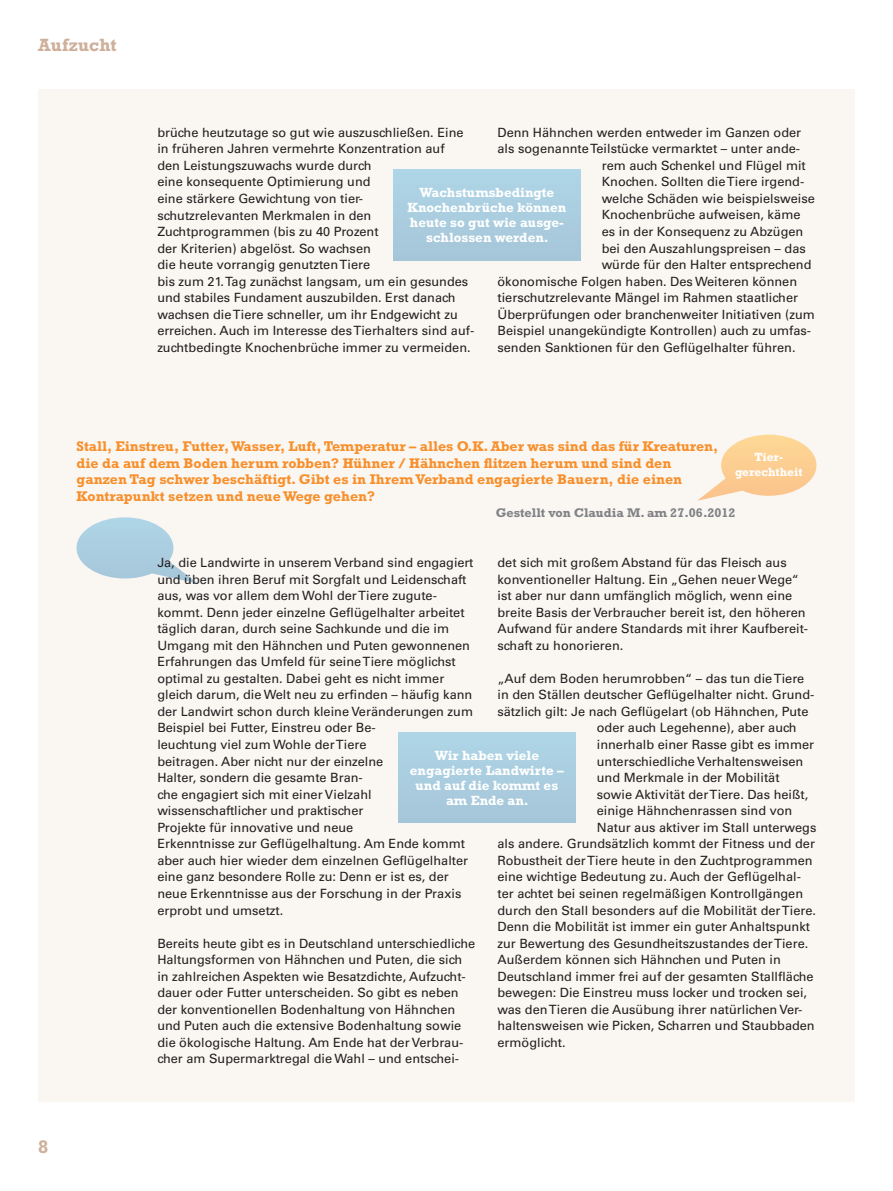
<style>
.page{position:relative;width:893px;height:1191px;background:#fff}
.page>*{position:absolute;margin:0;border:0;box-sizing:border-box;transform-origin:0 0}
.t1{font:700 18.45px "Rockwell Std";color:#ceaf9a}
.t2{font:700 18px "Rockwell Std";color:#ceaf9a}
.t3{font:700 14.25px/16.5px "Rockwell Std";color:#f7902c}
.t4{font:700 13.5px/15px "Rockwell Std";color:#fff;text-align:center}
.t5{font:12.75px/16.5px "Univers LT Std";color:#231f20}
.t6{font:700 12.75px "Rockwell Std";color:#808285}
.t7{font:700 12px/15px "Rockwell Std";color:#fff;text-align:center}
</style>
<div class="page">
<div style="left:38px;top:89px;width:817px;height:1012px;background:#faf6f2"></div>
<svg style="left:697px;top:434px;width:119px;height:67px"></svg>
<svg style="left:77px;top:517px;width:120px;height:66px"></svg>
<div style="left:393px;top:170px;width:187px;height:90px;background:#aacde0"></div>
<div style="left:398px;top:732px;width:178px;height:91px;background:#aacde0"></div>
<h2 class="t2" style="left:38px;top:38px;width:80px">Aufzucht</h2>
<p class="t5" style="left:157px;top:125px;width:318px">brüche heutzutage so gut wie auszuschließen. Eine in früheren Jahren vermehrte Konzentration auf<br>den Leistungszuwachs wurde durch<br>eine konsequente Optimierung und<br>eine stärkere Gewichtung von tier-<br>schutzrelevanten Merkmalen in den Zuchtprogrammen (bis zu 40 Prozent<br>der Kriterien) abgelöst. So wachsen<br>die heute vorrangig genutzten Tiere<br>bis zum 21. Tag zunächst langsam, um ein gesundes und stabiles Fundament auszubilden. Erst danach wachsen die Tiere schneller, um ihr Endgewicht zu erreichen. Auch im Interesse des Tierhalters sind auf&shy;zuchtbedingte Knochenbrüche immer zu vermeiden.</p>
<p class="t5" style="left:497px;top:125px;width:305px">Denn Hähnchen werden entweder im Ganzen oder</p>
<p class="t5" style="left:497px;top:141px;width:304px">als sogenannte Teilstücke vermarktet – unter ande-</p>
<p class="t5" style="left:602px;top:158px;width:206px">rem auch Schenkel und Flügel mit</p>
<p class="t5" style="left:602px;top:174px;width:204px">Knochen. Sollten die Tiere irgend-</p>
<p class="t5" style="left:602px;top:191px;width:215px">welche Schäden wie beispielsweise</p>
<p class="t5" style="left:602px;top:207px;width:200px">Knochenbrüche aufweisen, käme</p>
<p class="t5" style="left:602px;top:224px;width:203px">es in der Konsequenz zu Abzügen</p>
<p class="t5" style="left:602px;top:241px;width:206px">bei den Auszahlungspreisen – das</p>
<p class="t5" style="left:602px;top:257px;width:211px">würde für den Halter entsprechend</p>
<p class="t5" style="left:497px;top:274px;width:301px">ökonomische Folgen haben. Des Weiteren können</p>
<p class="t5" style="left:497px;top:290px;width:302px">tierschutzrelevante Mängel im Rahmen staatlicher</p>
<p class="t5" style="left:497px;top:307px;width:319px">Überprüfungen oder branchenweiter Initiativen (zum</p>
<p class="t5" style="left:497px;top:323px;width:315px">Beispiel unangekündigte Kontrollen) auch zu umfas-</p>
<p class="t5" style="left:497px;top:340px;width:300px">senden Sanktionen für den Geflügelhalter führen.</p>
<p class="t4" style="left:407px;top:186px;width:160px">Wachstumsbedingte<br>Knochenbrüche können heute so gut wie ausge&shy;schlossen werden.</p>
<p class="t3" style="left:77px;top:439px;width:643px">Stall, Einstreu, Futter, Wasser, Luft, Temperatur – alles O.K. Aber was sind das für Kreaturen, die da auf dem Boden herum robben? Hühner / Hähnchen flitzen herum und sind den ganzen Tag schwer beschäftigt. Gibt es in Ihrem Verband engagierte Bauern, die einen Kontrapunkt setzen und neue Wege gehen?</p>
<p class="t6" style="left:496px;top:508px;width:241px">Gestellt von Claudia M. am 27.06.2012</p>
<p class="t7" style="left:735px;top:451px;width:69px">Tier&shy;gerechtheit</p>
<h1 class="t1" style="left:38px;top:1139px;width:12px">8</h1>
<p class="t5" style="left:497px;top:555px;width:312px">det sich mit großem Abstand für das Fleisch aus konventioneller Haltung. Ein „Gehen neuer Wege“ ist aber nur dann umfänglich möglich, wenn eine breite Basis der Verbraucher bereit ist, den höheren Aufwand für andere Standards mit ihrer Kaufbereit&shy;schaft zu honorieren.</p>
<p class="t5" style="left:497px;top:671px;width:308px">„Auf dem Boden herumrobben“ – das tun die Tiere</p>
<p class="t5" style="left:497px;top:687px;width:318px">in den Ställen deutscher Geflügelhalter nicht. Grund-</p>
<p class="t5" style="left:497px;top:704px;width:313px">sätzlich gilt: Je nach Geflügelart (ob Hähnchen, Pute</p>
<p class="t5" style="left:597px;top:720px;width:201px">oder auch Legehenne), aber auch</p>
<p class="t5" style="left:597px;top:737px;width:219px">innerhalb einer Rasse gibt es immer</p>
<p class="t5" style="left:597px;top:753px;width:208px">unterschiedliche Verhaltensweisen</p>
<p class="t5" style="left:597px;top:770px;width:184px">und Merkmale in der Mobilität</p>
<p class="t5" style="left:597px;top:786px;width:213px">sowie Aktivität der Tiere. Das heißt,</p>
<p class="t5" style="left:597px;top:803px;width:197px">einige Hähnchenrassen sind von</p>
<p class="t5" style="left:597px;top:819px;width:221px">Natur aus aktiver im Stall unterwegs</p>
<p class="t5" style="left:497px;top:836px;width:319px">als andere. Grundsätzlich kommt der Fitness und der</p>
<p class="t5" style="left:497px;top:853px;width:317px">Robustheit der Tiere heute in den Zuchtprogrammen</p>
<p class="t5" style="left:497px;top:869px;width:305px">eine wichtige Bedeutung zu. Auch der Geflügelhal-</p>
<p class="t5" style="left:497px;top:886px;width:307px">ter achtet bei seinen regelmäßigen Kontrollgängen</p>
<p class="t5" style="left:497px;top:902px;width:320px">durch den Stall besonders auf die Mobilität der Tiere.</p>
<p class="t5" style="left:497px;top:919px;width:314px">Denn die Mobilität ist immer ein guter Anhaltspunkt</p>
<p class="t5" style="left:497px;top:935px;width:312px">zur Bewertung des Gesundheitszustandes der Tiere.</p>
<p class="t5" style="left:497px;top:952px;width:285px">Außerdem können sich Hähnchen und Puten in</p>
<p class="t5" style="left:497px;top:968px;width:318px">Deutschland immer frei auf der gesamten Stallfläche</p>
<p class="t5" style="left:497px;top:985px;width:311px">bewegen: Die Einstreu muss locker und trocken sei,</p>
<p class="t5" style="left:497px;top:1001px;width:306px">was den Tieren die Ausübung ihrer natürlichen Ver-</p>
<p class="t5" style="left:497px;top:1018px;width:319px">haltensweisen wie Picken, Scharren und Staubbaden</p>
<p class="t5" style="left:497px;top:1035px;width:70px">ermöglicht.</p>
<p class="t5" style="left:157px;top:555px;width:318px">Ja, die Landwirte in unserem Verband sind engagiert und üben ihren Beruf mit Sorgfalt und Leidenschaft aus, was vor allem dem Wohl der Tiere zugute&shy;kommt. Denn jeder einzelne Geflügelhalter arbeitet täglich daran, durch seine Sachkunde und die im Umgang mit den Hähnchen und Puten gewonnenen Erfahrungen das Umfeld für seine Tiere möglichst optimal zu gestalten. Dabei geht es nicht immer gleich darum, die Welt neu zu erfinden – häufig kann der Landwirt schon durch kleine Veränderungen zum Beispiel bei Futter, Einstreu oder Be-<br>leuchtung viel zum Wohle der Tiere<br>beitragen. Aber nicht nur der einzelne<br>Halter, sondern die gesamte Bran-<br>che engagiert sich mit einer Vielzahl wissenschaftlicher und praktischer<br>Projekte für innovative und neue<br>Erkenntnisse zur Geflügelhaltung. Am Ende kommt aber auch hier wieder dem einzelnen Geflügelhalter eine ganz besondere Rolle zu: Denn er ist es, der neue Erkenntnisse aus der Forschung in der Praxis erprobt und umsetzt.</p>
<p class="t5" style="left:157px;top:935px;width:319px">Bereits heute gibt es in Deutschland unterschiedliche Haltungsformen von Hähnchen und Puten, die sich in zahlreichen Aspekten wie Besatzdichte, Aufzucht&shy;dauer oder Futter unterscheiden. So gibt es neben der konventionellen Bodenhaltung von Hähnchen und Puten auch die extensive Bodenhaltung sowie die ökologische Haltung. Am Ende hat der Verbrau&shy;cher am Supermarktregal die Wahl – und entschei-</p>
<p class="t4" style="left:410px;top:749px;width:156px">Wir haben viele engagierte Landwirte – und auf die kommt es am Ende an.</p>
</div>
